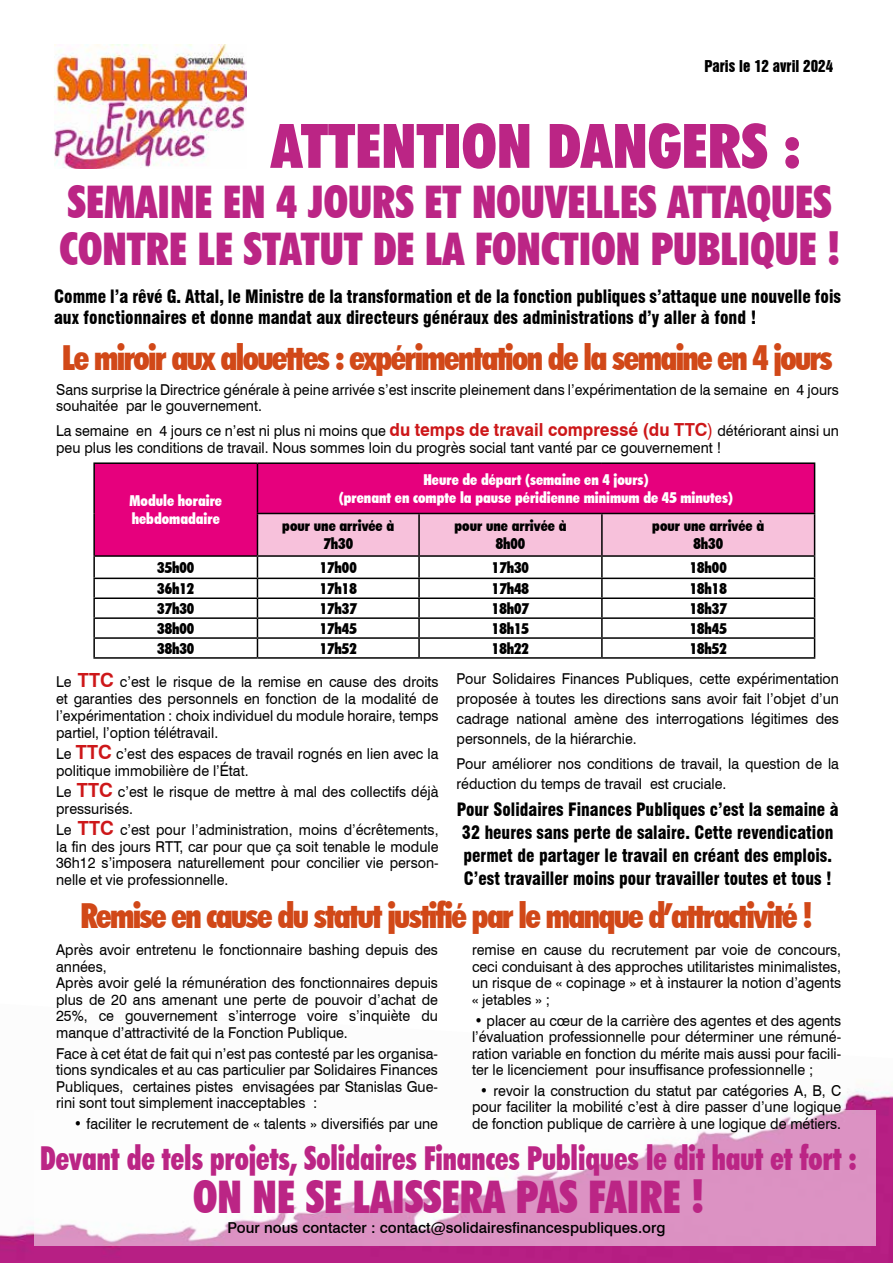
<style>
.page{position:relative;width:893px;height:1263px;background:#fff}
.page>*{position:absolute;margin:0;border:0;box-sizing:border-box;transform-origin:0 0}
.t1{font:900 condensed 61.5px "Futura BT";color:#bb2585}
.t2{font:900 condensed 45px/46.5px "Futura BT";color:#bb2585;scale:.95 1}
.t3{font:900 condensed 34.5px "Futura BT";letter-spacing:-.05em;color:#d14818;scale:.95 1}
.t4{font:900 condensed 33px "Futura BT";color:#bb2585;scale:.86 1}
.t5{font:900 condensed 18px/23.1px "Swiss 721 BT";color:#000;scale:.94 1}
.t6{font:900 condensed 18px/21px "Swiss 721 BT";color:#000;scale:.95 1}
.t7{font:15px/16.5px "Swiss 721 BT";color:#000;scale:.95 1}
.t8{font:900 condensed 15px/18px "Futura BT";color:#000;text-align:center}
.t9{font:900 condensed 15px/18px "Futura BT";color:#fff}
.t10{font:500 15px "Swiss 721 BT";color:#000}
.t11{font:15px "Swiss 921 BT Regular A";color:#000}
.s1{font-weight:700;font-size:18px;color:#cd1719}
.s2{font-size:18px;color:#cd1719}
.s3{font-weight:700;font-size:19.5px;color:#cd1719}
</style>
<div class="page">
<img style="left:0;top:1089px;width:893px;height:174px">
<svg style="left:34px;top:1111px;width:842px;height:135px"></svg>
<img style="left:54px;top:45px;width:193px;height:123px">
<div style="left:95px;top:464px;width:719px;height:91px;background:#e6007d"></div>
<hr style="left:93px;top:462px;width:164px;height:2px;background:#000">
<hr style="left:93px;top:464px;width:2px;height:49px;background:#000">
<hr style="left:257px;top:462px;width:162px;height:2px;background:#000">
<hr style="left:257px;top:464px;width:1px;height:49px;background:#000">
<hr style="left:419px;top:462px;width:183px;height:2px;background:#000">
<hr style="left:602px;top:462px;width:213px;height:2px;background:#000">
<hr style="left:814px;top:464px;width:1px;height:49px;background:#000">
<hr style="left:93px;top:513px;width:2px;height:42px;background:#000">
<hr style="left:93px;top:555px;width:164px;height:2px;background:#000">
<hr style="left:93px;top:557px;width:2px;height:21px;background:#000">
<hr style="left:93px;top:578px;width:164px;height:1px;background:#000">
<hr style="left:93px;top:597px;width:164px;height:2px;background:#000">
<hr style="left:93px;top:617px;width:164px;height:2px;background:#000">
<hr style="left:93px;top:637px;width:164px;height:2px;background:#000">
<svg style="left:93px;top:579px;width:2px;height:78px"></svg>
<svg style="left:257px;top:513px;width:558px;height:144px"></svg>
<hr style="left:93px;top:657px;width:164px;height:2px;background:#000">
<hr style="left:257px;top:657px;width:162px;height:2px;background:#000">
<hr style="left:419px;top:657px;width:183px;height:2px;background:#000">
<hr style="left:602px;top:657px;width:213px;height:2px;background:#000">
<p class="t11" style="left:704px;top:56px;width:130px">Paris le 12 avril 2024</p>
<h1 class="t1" style="left:271px;top:109px;width:532px">ATTENTION DANGERS :</h1>
<h2 class="t2" style="left:59px;top:179px;width:823px">SEMAINE EN 4 JOURS ET NOUVELLES ATTAQUES<br>CONTRE LE STATUT DE LA FONCTION PUBLIQUE !</h2>
<p class="t6" style="left:54px;top:286px;width:830px">Comme l’a rêvé G. Attal, le Ministre de la transformation et de la fonction publiques s’attaque une nouvelle fois aux fonctionnaires et donne mandat aux directeurs généraux des administrations d’y aller à fond !</p>
<h3 class="t3" style="left:62px;top:336px;width:813px">Le miroir aux alouettes : expérimentation de la semaine en 4 jours</h3>
<p class="t7" style="left:56px;top:381px;width:825px">Sans surprise la Directrice générale à peine arrivée s’est inscrite pleinement dans l’expérimentation de la semaine en 4 jours souhaitée par le gouvernement.</p>
<p class="t7" style="left:56px;top:422px;width:825px">La semaine en 4 jours ce n’est ni plus ni moins que <span class="s1">du temps de travail compressé (du TTC</span><span class="s2">)</span> détériorant ainsi un peu plus les conditions de travail. Nous sommes loin du progrès social tant vanté par ce gouvernement !</p>
<p class="t9" style="left:130px;top:492px;width:94px">Module horaire hebdomadaire</p>
<p class="t9" style="left:339px;top:471px;width:396px;text-align:center">Heure de départ (semaine en 4 jours)<br>(prenant en compte la pause péridienne minimum de 45 minutes)</p>
<p class="t8" style="left:282px;top:517px;width:113px">pour une arrivée à<br>7h30</p>
<p class="t8" style="left:454px;top:517px;width:113px">pour une arrivée à<br>8h00</p>
<p class="t8" style="left:652px;top:517px;width:113px">pour une arrivée à<br>8h30</p>
<p class="t8" style="left:157px;top:558px;width:39px">35h00</p>
<p class="t8" style="left:320px;top:558px;width:39px">17h00</p>
<p class="t8" style="left:492px;top:558px;width:39px">17h30</p>
<p class="t8" style="left:690px;top:558px;width:39px">18h00</p>
<p class="t8" style="left:157px;top:579px;width:39px">36h12</p>
<p class="t8" style="left:320px;top:579px;width:39px">17h18</p>
<p class="t8" style="left:492px;top:579px;width:39px">17h48</p>
<p class="t8" style="left:690px;top:579px;width:39px">18h18</p>
<p class="t8" style="left:157px;top:599px;width:39px">37h30</p>
<p class="t8" style="left:320px;top:599px;width:39px">17h37</p>
<p class="t8" style="left:492px;top:599px;width:39px">18h07</p>
<p class="t8" style="left:690px;top:599px;width:39px">18h37</p>
<p class="t8" style="left:157px;top:619px;width:39px">38h00</p>
<p class="t8" style="left:320px;top:619px;width:39px">17h45</p>
<p class="t8" style="left:492px;top:619px;width:39px">18h15</p>
<p class="t8" style="left:690px;top:619px;width:39px">18h45</p>
<p class="t8" style="left:157px;top:639px;width:39px">38h30</p>
<p class="t8" style="left:320px;top:639px;width:39px">17h52</p>
<p class="t8" style="left:492px;top:639px;width:39px">18h22</p>
<p class="t8" style="left:690px;top:639px;width:39px">18h52</p>
<p class="t7" style="left:56px;top:673px;width:404px;text-align:justify">Le <span class="s3">TTC</span> c’est le risque de la remise en cause des droits et garanties des personnels en fonction de la modalité de l’expérimentation : choix individuel du module horaire, temps partiel, l’option télétravail.</p>
<p class="t7" style="left:56px;top:745px;width:404px">Le <span class="s3">TTC</span> c’est des espaces de travail rognés en lien avec la politique immobilière de l’État.</p>
<p class="t7" style="left:56px;top:783px;width:404px">Le <span class="s3">TTC</span> c’est le risque de mettre à mal des collectifs déjà pressurisés.</p>
<p class="t7" style="left:56px;top:821px;width:404px;text-align:justify">Le <span class="s3">TTC</span> c’est pour l’administration, moins d’écrêtements, la fin des jours RTT, car pour que ça soit tenable le module 36h12 s’imposera naturellement pour concilier vie person&shy;nelle et vie professionnelle.</p>
<p class="t7" style="left:457px;top:668px;width:404px;line-height:20.1px;text-align:justify">Pour Solidaires Finances Publiques, cette expérimentation proposée à toutes les directions sans avoir fait l’objet d’un cadrage national amène des interrogations légitimes des personnels, de la hiérarchie.</p>
<p class="t7" style="left:457px;top:753px;width:404px;line-height:20.1px">Pour améliorer nos conditions de travail, la question de la réduction du temps de travail est cruciale.</p>
<p class="t5" style="left:457px;top:798px;width:408px">Pour Solidaires Finances Publiques c’est la semaine à 32 heures sans perte de salaire. Cette revendication permet de partager le travail en créant des emplois.<br>C’est travailler moins pour travailler toutes et tous !</p>
<h3 class="t3" style="left:80px;top:895px;width:772px">Remise en cause du statut justifié par le manque d’attractivité !</h3>
<p class="t7" style="left:56px;top:942px;width:403px">Après avoir entretenu le fonctionnaire bashing depuis des années,<br>Après avoir gelé la rémunération des fonctionnaires depuis plus de 20 ans amenant une perte de pouvoir d’achat de 25%, ce gouvernement s’interroge voire s’inquiète du manque d’attractivité de la Fonction Publique.</p>
<p class="t7" style="left:56px;top:1045px;width:403px;text-align:justify">Face à cet état de fait qui n’est pas contesté par les organisa&shy;tions syndicales et au cas particulier par Solidaires Finances Publiques, certaines pistes envisagées par Stanislas Gue&shy;rini sont tout simplement inacceptables :</p>
<p class="t7" style="left:74px;top:1115px;width:385px">• faciliter le recrutement de « talents » diversifiés par une</p>
<p class="t7" style="left:472px;top:942px;width:390px;text-align:justify">remise en cause du recrutement par voie de concours, ceci conduisant à des approches utilitaristes minimalistes, un risque de « copinage » et à instaurer la notion d’agents « jetables » ;</p>
<p class="t7" style="left:472px;top:1012px;width:390px;text-align:justify">• placer au cœur de la carrière des agentes et des agents l’évaluation professionnelle pour déterminer une rémuné&shy;ration variable en fonction du mérite mais aussi pour facili&shy;ter le licenciement pour insuffisance professionnelle ;</p>
<p class="t7" style="left:472px;top:1082px;width:390px;text-align:center">• revoir la construction du statut par catégories A, B, C pour faciliter la mobilité c’est à dire passer d’une logique de fonction publique de carrière à une logique de métiers.</p>
<h3 class="t4" style="left:40px;top:1138px;width:951px">Devant de tels projets, Solidaires Finances Publiques le dit haut et fort :</h3>
<h2 class="t2" style="left:193px;top:1173px;width:539px">ON NE SE LAISSERA PAS FAIRE !</h2>
<p class="t10" style="left:228px;top:1219px;width:439px">Pour nous contacter : contact@solidairesfinancespubliques.org</p>
</div>
